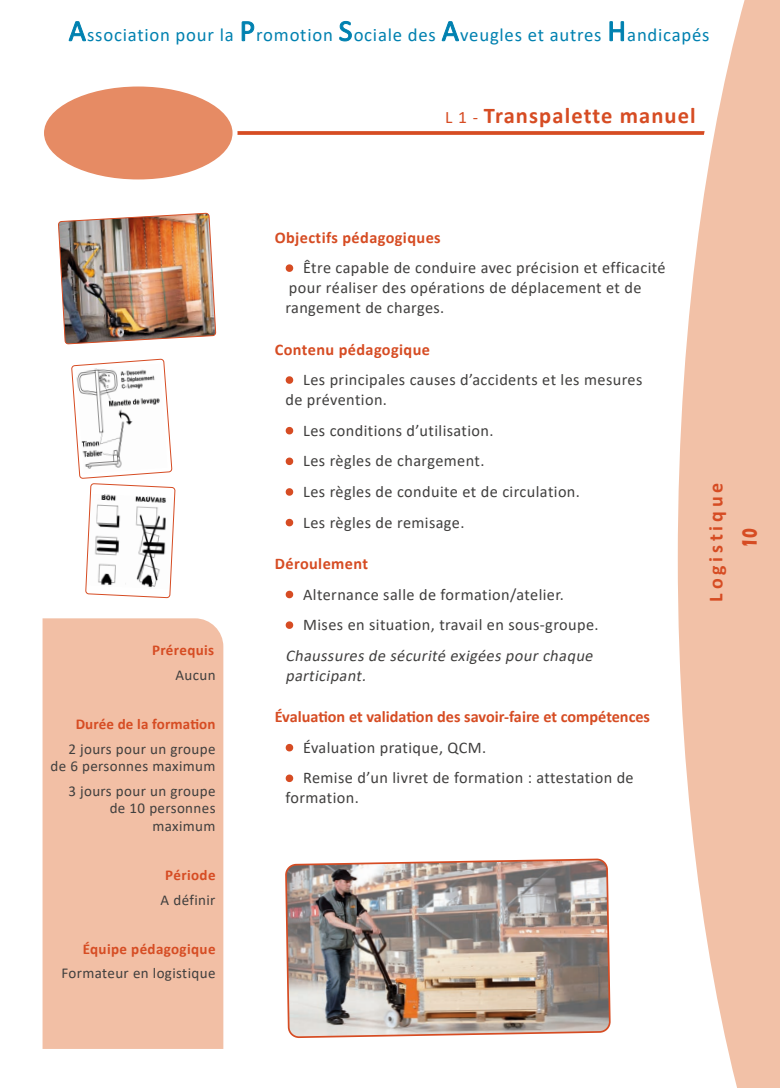
<style>
.page{position:relative;width:780px;height:1088px;background:#fff}
.page>*{position:absolute;margin:0;border:0;box-sizing:border-box;transform-origin:0 0}
.TITRE_FORMATION{font:700 22.5px "Calibri";letter-spacing:.05em;color:#d64c23}
.texte_ESAT_AA_avec_p{font:700 21.62px "Eras ITC";color:#d64c23;scale:.69 1}
.TITRE_FORMATION-2{font:700 20px "Calibri";letter-spacing:.19em;color:#d64c23}
.TITRE_FORMATION-3{font:18.75px "Calibri";letter-spacing:.04em;color:#0081b0}
.t1{font:16.25px/20px "Calibri";letter-spacing:.025em;color:#403f3e}
.sous_titre_form_ESDA{font:700 16.25px "Calibri";letter-spacing:.015em;color:#d64c23}
.texte_ESAT_AA_avec_p-2{font:italic 16.25px/20px "Calibri";color:#403f3e}
.texte_article_form_E{font:15px/17.5px "Calibri";letter-spacing:.025em;color:#403f3e;text-align:right}
.sous_titre_form_ESDA-2{font:700 15px "Calibri";letter-spacing:.025em;color:#d64c23}
.s1{font-size:30px}
.s2{font-weight:400;font-size:17.5px}
.s3{color:#d64c23}
</style>
<div class="page">
<svg style="left:237px;top:131px;width:430px;height:4px;background:#d85630"></svg>
<div style="left:41px;top:84px;width:194px;height:98px;background:#e68b64;border-radius:50%"></div>
<div style="left:39px;top:81px;width:198px;height:103px;border:5px solid #fff;border-radius:50%"></div>
<div style="left:43px;top:618px;width:180px;height:431px;background:#f2bfa5"></div>
<img style="left:286px;top:859px;width:325px;height:178px">
<svg style="left:72px;top:359px;width:103px;height:239px"></svg>
<img style="left:58px;top:213px;width:158px;height:131px">
<svg style="left:667px;top:0;width:113px;height:1088px"></svg>
<p class="TITRE_FORMATION-3" style="left:69px;top:21px;width:642px"><span class="s1">A</span>ssociation pour la <span class="s1">P</span>romotion <span class="s1">S</span>ociale des <span class="s1">A</span>veugles et autres <span class="s1">H</span>andicapés</p>
<p class="TITRE_FORMATION" style="left:445px;top:100px;width:252px"><span class="s2">L 1 -</span> Transpalette manuel</p>
<p class="sous_titre_form_ESDA-2" style="left:152px;top:640px;width:64px">Prérequis</p>
<p class="texte_article_form_E" style="left:175px;top:666px;width:42px">Aucun</p>
<p class="sous_titre_form_ESDA-2" style="left:76px;top:713px;width:141px">Durée de la formation</p>
<p class="texte_article_form_E" style="left:50px;top:739px;width:166px">2 jours pour un groupe de 6 personnes maximum</p>
<p class="texte_article_form_E" style="left:68px;top:782px;width:149px">3 jours pour un groupe de 10 personnes maximum</p>
<p class="sous_titre_form_ESDA-2" style="left:165px;top:864px;width:52px">Période</p>
<p class="texte_article_form_E" style="left:161px;top:890px;width:56px">A définir</p>
<p class="sous_titre_form_ESDA-2" style="left:83px;top:938px;width:134px">Équipe pédagogique</p>
<p class="texte_article_form_E" style="left:62px;top:964px;width:155px">Formateur en logistique</p>
<p class="sous_titre_form_ESDA" style="left:275px;top:226px;width:167px">Objectifs pédagogiques</p>
<p class="t1" style="left:285px;top:257px;width:382px"><span class="s3">•</span> Être capable de conduire avec précision et efficacité pour réaliser des opérations de déplacement et de rangement de charges.</p>
<p class="sous_titre_form_ESDA" style="left:275px;top:338px;width:157px">Contenu pédagogique</p>
<p class="t1" style="left:285px;top:369px;width:358px"><span class="s3">•</span> Les principales causes d’accidents et les mesures de prévention.</p>
<p class="t1" style="left:285px;top:420px;width:210px"><span class="s3">•</span> Les conditions d’utilisation.</p>
<p class="t1" style="left:285px;top:451px;width:200px"><span class="s3">•</span> Les règles de chargement.</p>
<p class="t1" style="left:285px;top:481px;width:296px"><span class="s3">•</span> Les règles de conduite et de circulation.</p>
<p class="t1" style="left:285px;top:512px;width:181px"><span class="s3">•</span> Les règles de remisage.</p>
<p class="sous_titre_form_ESDA" style="left:275px;top:552px;width:95px">Déroulement</p>
<p class="t1" style="left:285px;top:584px;width:280px"><span class="s3">•</span> Alternance salle de formation/atelier.</p>
<p class="t1" style="left:285px;top:614px;width:315px"><span class="s3">•</span> Mises en situation, travail en sous-groupe.</p>
<p class="texte_ESAT_AA_avec_p-2" style="left:285px;top:645px;width:313px">Chaussures de sécurité exigées pourchaque participant.</p>
<p class="sous_titre_form_ESDA" style="left:275px;top:705px;width:377px">Évaluation et validation des savoir-faire et compétences</p>
<p class="t1" style="left:285px;top:737px;width:202px"><span class="s3">•</span> Évaluation pratique, QCM.</p>
<p class="t1" style="left:285px;top:767px;width:350px"><span class="s3">•</span> Remise d’un livret de formation : attestation de formation.</p>
<p class="TITRE_FORMATION-2" style="left:701px;top:602px;width:120px;rotate:-90deg">Logistique</p>
<p class="texte_ESAT_AA_avec_p" style="left:737px;top:548px;width:31px;rotate:-90deg">10</p>
</div>
